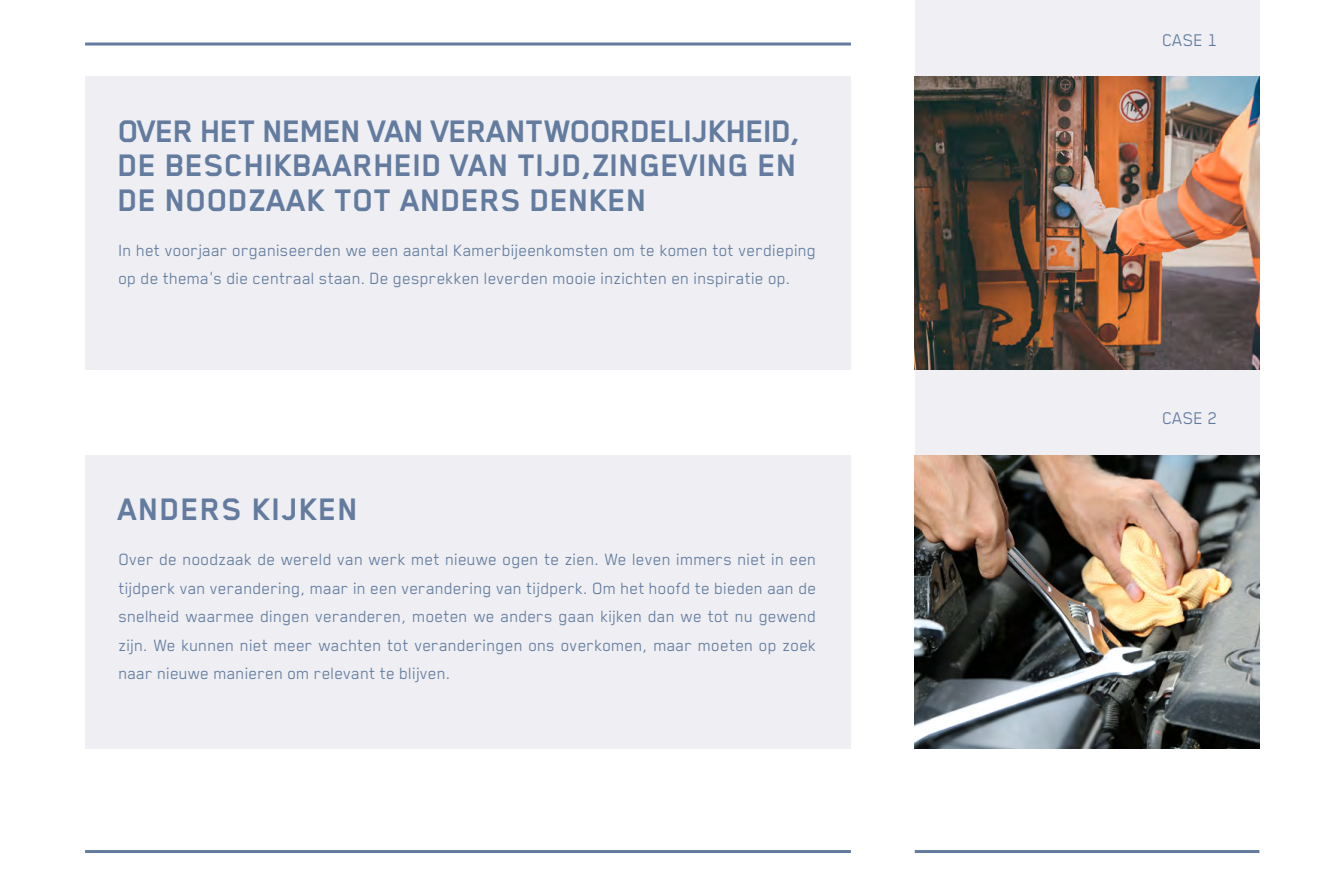
<style>
.page{position:relative;width:1319px;height:893px;background:#fff}
.page>*{position:absolute;margin:0;border:0;box-sizing:border-box;transform-origin:0 0}
.t1{font:700 36px/34.3px "Blender Pro";color:#627b9e;text-align:justify}
.t2{font:700 36px "Blender Pro";letter-spacing:.02em;color:#627b9e}
.t3{font:19.5px "Blender Pro";color:#627b9e}
.t4{font:18.75px/28.5px "Blender Pro";color:#627b9e}
</style>
<div class="page">
<div style="left:914px;top:0;width:345px;height:748px;background:#f0f0f4"></div>
<img style="left:914px;top:77px;width:345px;height:293px">
<hr style="left:85px;top:850px;width:765px;height:3px;background:#627b9e">
<div style="left:85px;top:77px;width:765px;height:293px;background:#efeff3"></div>
<hr style="left:85px;top:43px;width:765px;height:3px;background:#627b9e">
<hr style="left:914px;top:850px;width:345px;height:3px;background:#627b9e">
<div style="left:85px;top:455px;width:765px;height:293px;background:#efeff3"></div>
<img style="left:914px;top:455px;width:345px;height:293px">
<p class="t1" style="left:119px;top:113px;width:684px">OVER HET NEMEN VAN VERANTWOORDELIJKHEID, DE BESCHIKBAARHEID VAN TIJD,ZINGEVING EN DE NOODZAAK TOT ANDERS DENKEN</p>
<p class="t4" style="left:119px;top:235px;width:699px">In het voorjaar organiseerden we een aantal Kamerbijeenkomsten om te komen tot verdieping op de thema’s die centraal staan. De gesprekken leverden mooie inzichten en inspiratie op.</p>
<p class="t2" style="left:119px;top:490px;width:242px">ANDERS KIJKEN</p>
<p class="t4" style="left:119px;top:545px;width:699px;text-align:justify">Over de noodzaak de wereld van werk met nieuwe ogen te zien. We leven immers niet in een tijdperk van verandering, maar in een verandering van tijdperk. Om het hoofd te bieden aan de snelheid waarmee dingen veranderen, moeten we anders gaan kijken dan we tot nu gewend zijn. We kunnen niet meer wachten tot veranderingen ons overkomen, maar moeten op zoek naar nieuwe manieren om relevant te blijven.</p>
<p class="t3" style="left:1162px;top:29px;width:57px">CASE 1</p>
<p class="t3" style="left:1162px;top:408px;width:57px">CASE 2</p>
</div>
